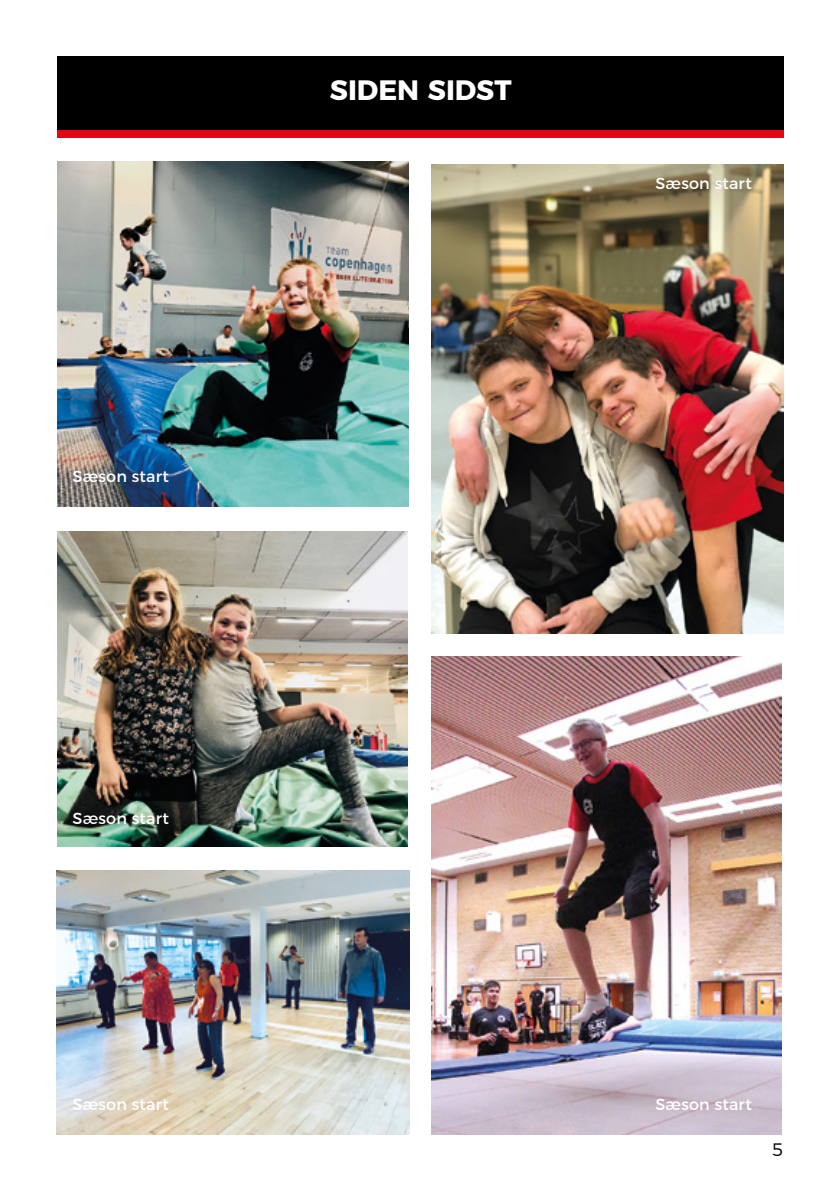
<style>
.page{position:relative;width:840px;height:1191px;background:#fff}
.page>*{position:absolute;margin:0;border:0;box-sizing:border-box;transform-origin:0 0}
.t1{font:700 28px "Montserrat";color:#fff}
.t2{font:300 18px "Montserrat";color:#000}
.t3{font:16px "Montserrat";letter-spacing:.01em;color:#fff}
</style>
<div class="page">
<div style="left:57px;top:57px;width:726px;height:75px;background:#000"></div>
<div style="left:57px;top:130px;width:726px;height:8px;background:#e30613"></div>
<img style="left:431px;top:656px;width:350px;height:478px">
<img style="left:57px;top:870px;width:352px;height:265px">
<img style="left:57px;top:531px;width:350px;height:316px">
<img style="left:57px;top:161px;width:351px;height:345px">
<img style="left:431px;top:164px;width:351px;height:469px">
<p class="t3" style="left:73px;top:463px;width:98px">Sæson start</p>
<p class="t3" style="left:73px;top:805px;width:98px">Sæson start</p>
<p class="t3" style="left:73px;top:1091px;width:98px">Sæson start</p>
<h1 class="t1" style="left:329px;top:67px;width:183px">SIDEN SIDST</h1>
<p class="t3" style="left:655px;top:170px;width:98px">Sæson start</p>
<p class="t3" style="left:655px;top:1091px;width:98px">Sæson start</p>
<p class="t2" style="left:771px;top:1135px;width:13px">5</p>
</div>
